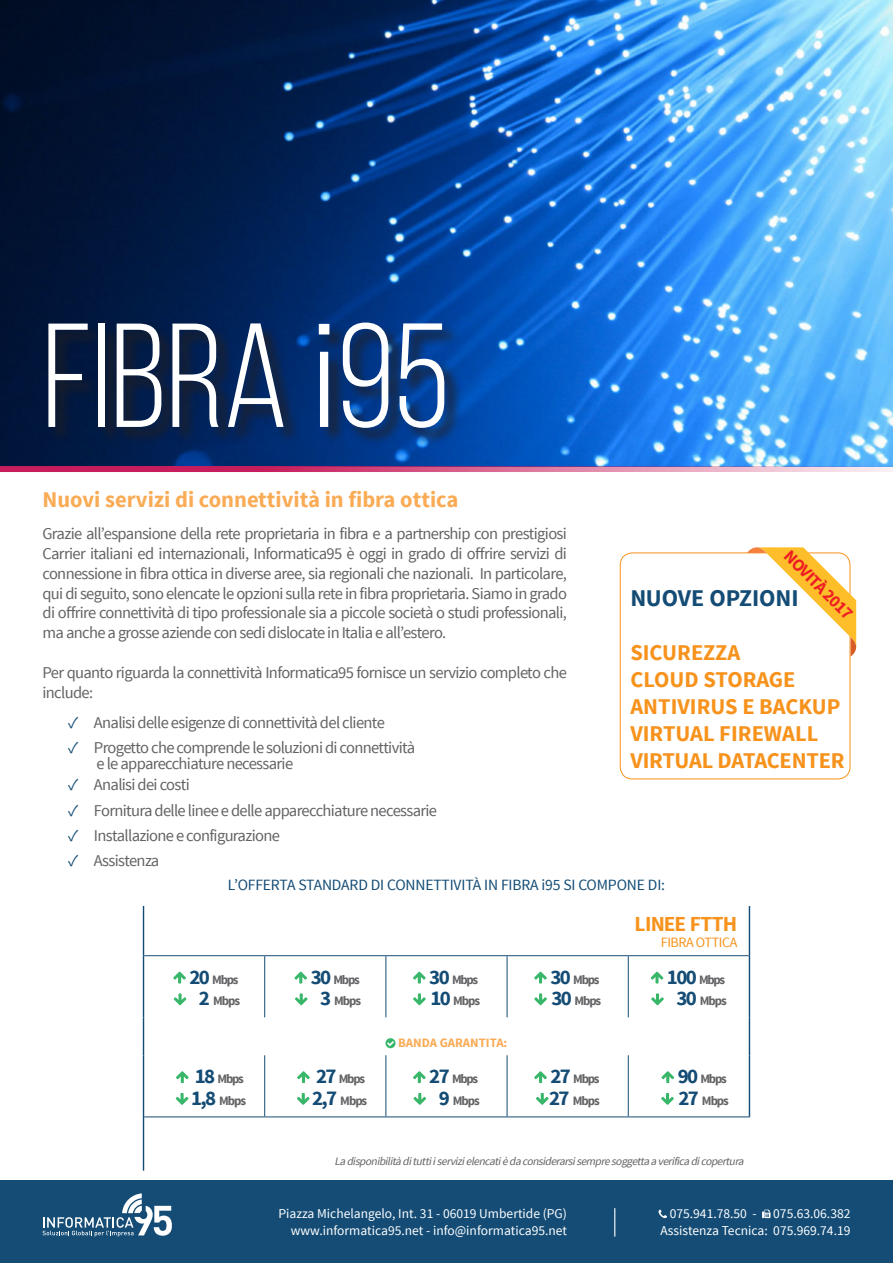
<style>
.page{position:relative;width:893px;height:1263px;background:#fff}
.page>*{position:absolute;margin:0;border:0;box-sizing:border-box;transform-origin:0 0}
.t1{font:147.6px "Bebas Neue";color:#fff}
.t2{font:700 24px "Source Sans Pro";color:#144c75}
.t3{font:700 22.5px "Source Sans Pro";color:#f7931d}
.Stile_di_paragrafo_1{font:700 22.5px "Source Sans Pro";color:#faab55}
.t4{font:700 21.3px "Source Sans Pro";letter-spacing:-.04em;color:#f7931d}
.t5{font:700 17.25px "Source Sans Pro";color:#ee1d23}
.t6{font:16.5px/19.8px "Source Sans Pro";letter-spacing:-.04em;color:#636366}
.t7{font:15.6px "Source Sans Pro";letter-spacing:-.01em;color:#144c75}
.t8{font:14.25px "Source Sans Pro";letter-spacing:-.03em;color:#f7931d}
.t9{font:13.5px/16.5px "Source Sans Pro";color:#fff;text-align:right}
.t10{font:700 12.9px "Source Sans Pro";letter-spacing:-.09em;color:#636366}
.t11{font:700 12.9px "Source Sans Pro";color:#faab55}
.t12{font:italic 11.4px "Source Sans Pro";color:#636366}
.s1{font-family:"DIN Cond"}
.s2{color:#144c75}
.s3{font-size:21px;color:#144c75}
</style>
<div class="page">
<div style="left:0;top:1179px;width:893px;height:84px;background:#144c75"></div>
<svg style="left:43px;top:1193px;width:129px;height:43px"></svg>
<svg style="left:658px;top:1209px;width:9px;height:9px"></svg>
<svg style="left:762px;top:1209px;width:8px;height:9px"></svg>
<svg style="left:614px;top:1208px;width:1px;height:28px"></svg>
<img style="left:0;top:0;width:893px;height:466px">
<svg style="left:0;top:466px;width:893px;height:6px;background:#cd6191"></svg>
<div style="left:620px;top:552px;width:230px;height:227px;border:1px solid #f7931d;border-radius:12px"></div>
<svg style="left:747px;top:547px;width:109px;height:109px"></svg>
<div style="left:48px;top:323px;width:415px;height:123px;background:#231f20;opacity:.8"></div>
<hr style="left:264px;top:956px;width:1px;height:61px;background:#144c75">
<hr style="left:385px;top:956px;width:1px;height:61px;background:#144c75">
<hr style="left:507px;top:956px;width:1px;height:61px;background:#144c75">
<hr style="left:628px;top:956px;width:1px;height:61px;background:#144c75">
<hr style="left:264px;top:1055px;width:1px;height:61px;background:#144c75">
<hr style="left:385px;top:1055px;width:1px;height:61px;background:#144c75">
<hr style="left:144px;top:955px;width:121px;height:1px;background:#144c75">
<hr style="left:265px;top:955px;width:121px;height:1px;background:#144c75">
<hr style="left:386px;top:955px;width:121px;height:1px;background:#144c75">
<hr style="left:507px;top:955px;width:121px;height:1px;background:#144c75">
<hr style="left:628px;top:955px;width:121px;height:1px;background:#144c75">
<hr style="left:507px;top:1055px;width:1px;height:61px;background:#144c75">
<hr style="left:628px;top:1055px;width:1px;height:61px;background:#144c75">
<hr style="left:144px;top:1116px;width:121px;height:1px;background:#144c75">
<hr style="left:265px;top:1116px;width:121px;height:1px;background:#144c75">
<hr style="left:386px;top:1116px;width:121px;height:1px;background:#144c75">
<hr style="left:507px;top:1116px;width:121px;height:1px;background:#144c75">
<hr style="left:628px;top:1116px;width:122px;height:1px;background:#144c75">
<hr style="left:143px;top:906px;width:1px;height:50px;background:#144c75">
<hr style="left:143px;top:956px;width:1px;height:61px;background:#144c75">
<hr style="left:143px;top:1017px;width:1px;height:38px;background:#144c75">
<hr style="left:143px;top:1055px;width:1px;height:62px;background:#144c75">
<hr style="left:143px;top:1117px;width:1px;height:54px;background:#144c75">
<hr style="left:749px;top:906px;width:1px;height:50px;background:#144c75">
<hr style="left:749px;top:956px;width:1px;height:61px;background:#144c75">
<hr style="left:749px;top:1017px;width:1px;height:38px;background:#144c75">
<hr style="left:749px;top:1055px;width:1px;height:61px;background:#144c75">
<svg style="left:173px;top:972px;width:13px;height:11px"></svg>
<svg style="left:174px;top:993px;width:12px;height:12px"></svg>
<svg style="left:295px;top:972px;width:12px;height:11px"></svg>
<svg style="left:295px;top:993px;width:12px;height:12px"></svg>
<svg style="left:413px;top:972px;width:13px;height:11px"></svg>
<svg style="left:413px;top:993px;width:13px;height:12px"></svg>
<svg style="left:534px;top:972px;width:13px;height:11px"></svg>
<svg style="left:534px;top:993px;width:13px;height:12px"></svg>
<svg style="left:651px;top:972px;width:12px;height:11px"></svg>
<svg style="left:651px;top:993px;width:13px;height:12px"></svg>
<svg style="left:385px;top:1038px;width:11px;height:10px"></svg>
<svg style="left:176px;top:1071px;width:13px;height:12px"></svg>
<svg style="left:176px;top:1093px;width:12px;height:12px"></svg>
<svg style="left:297px;top:1071px;width:13px;height:12px"></svg>
<svg style="left:297px;top:1093px;width:12px;height:12px"></svg>
<svg style="left:413px;top:1071px;width:13px;height:12px"></svg>
<svg style="left:414px;top:1093px;width:12px;height:12px"></svg>
<svg style="left:534px;top:1071px;width:13px;height:12px"></svg>
<svg style="left:536px;top:1093px;width:12px;height:12px"></svg>
<svg style="left:661px;top:1071px;width:13px;height:12px"></svg>
<svg style="left:661px;top:1093px;width:13px;height:12px"></svg>
<p class="t1" style="left:43px;top:297px;width:409px">fibra <span class="s1">i</span>95</p>
<p class="Stile_di_paragrafo_1" style="left:43px;top:485px;width:417px">Nuovi servizi di connettività in fibra ottica</p>
<p class="t6" style="left:43px;top:524px;width:526px;text-align:justify">Grazie all’espansione della rete proprietaria in fibra e a partnership con prestigiosi Carrier italiani ed internazionali, Informatica95 è oggi in grado di offrire servizi di connessione in fibra ottica in diverse aree, sia regionali che nazionali. In particolare, qui di seguito, sono elencate le opzioni sulla rete in fibra proprietaria. Siamo in grado di offrire connettività di tipo professionale sia a piccole società o studi professionali, ma anche a grosse aziende con sedi dislocate in Italia e all’estero.</p>
<p class="t6" style="left:43px;top:663px;width:526px">Per quanto riguarda la connettività Informatica95 fornisce un servizio completo che include:</p>
<p class="t6" style="left:68px;top:712px;width:318px"><span class="s2">✓</span> Analisi delle esigenze di connettività del cliente</p>
<p class="t6" style="left:97px;top:739px;width:320px;line-height:16.5px;text-indent:-28px"><span class="s2">✓</span> Progetto che comprende le soluzioni di connettività e le apparecchiature necessarie</p>
<p class="t6" style="left:68px;top:775px;width:123px"><span class="s2">✓</span> Analisi dei costi</p>
<p class="t6" style="left:68px;top:800px;width:371px"><span class="s2">✓</span> Fornitura delle linee e delle apparecchiature necessarie</p>
<p class="t6" style="left:68px;top:826px;width:213px"><span class="s2">✓</span> Installazione e configurazione</p>
<p class="t6" style="left:68px;top:851px;width:93px"><span class="s2">✓</span> Assistenza</p>
<p class="t5" style="left:795px;top:545px;width:91px;rotate:45deg">NOVITÀ 2017</p>
<p class="t2" style="left:630px;top:582px;width:170px">NUOVE OPZIONI</p>
<p class="t3" style="left:630px;top:638px;width:111px">SICUREZZA</p>
<p class="t3" style="left:630px;top:665px;width:167px">CLOUD STORAGE</p>
<p class="t3" style="left:630px;top:692px;width:212px">ANTIVIRUS E BACKUP</p>
<p class="t3" style="left:630px;top:719px;width:189px">VIRTUAL FIREWALL</p>
<p class="t3" style="left:630px;top:746px;width:216px">VIRTUAL DATACENTER</p>
<p class="t7" style="left:228px;top:875px;width:439px">L’OFFERTA STANDARD DI CONNETTIVITÀ IN FIBRA i95 SI COMPONE DI:</p>
<p class="t4" style="left:635px;top:910px;width:104px">LINEE FTTH</p>
<p class="t8" style="left:661px;top:933px;width:78px">FIBRA OTTICA</p>
<p class="t10" style="left:190px;top:971px;width:50px"><span class="s3">20</span> Mbps</p>
<p class="t10" style="left:199px;top:993px;width:43px"><span class="s3">2</span> Mbps</p>
<p class="t10" style="left:311px;top:971px;width:50px"><span class="s3">30</span> Mbps</p>
<p class="t10" style="left:320px;top:993px;width:43px"><span class="s3">3</span> Mbps</p>
<p class="t10" style="left:429px;top:971px;width:50px"><span class="s3">30</span> Mbps</p>
<p class="t10" style="left:430px;top:993px;width:51px"><span class="s3">10</span> Mbps</p>
<p class="t10" style="left:550px;top:971px;width:50px"><span class="s3">30</span> Mbps</p>
<p class="t10" style="left:552px;top:993px;width:51px"><span class="s3">30</span> Mbps</p>
<p class="t10" style="left:667px;top:971px;width:60px"><span class="s3">100</span> Mbps</p>
<p class="t10" style="left:676px;top:993px;width:52px"><span class="s3">30</span> Mbps</p>
<p class="t10" style="left:195px;top:1070px;width:50px"><span class="s3">18</span> Mbps</p>
<p class="t10" style="left:191px;top:1092px;width:57px"><span class="s3">1,8</span> Mbps</p>
<p class="t10" style="left:316px;top:1070px;width:50px"><span class="s3">27</span> Mbps</p>
<p class="t10" style="left:312px;top:1092px;width:57px"><span class="s3">2,7</span> Mbps</p>
<p class="t11" style="left:398px;top:1034px;width:111px">BANDA GARANTITA:</p>
<p class="t10" style="left:429px;top:1070px;width:50px"><span class="s3">27</span> Mbps</p>
<p class="t10" style="left:439px;top:1092px;width:43px"><span class="s3">9</span> Mbps</p>
<p class="t10" style="left:550px;top:1070px;width:50px"><span class="s3">27</span> Mbps</p>
<p class="t10" style="left:549px;top:1092px;width:52px"><span class="s3">27</span> Mbps</p>
<p class="t10" style="left:678px;top:1070px;width:50px"><span class="s3">90</span> Mbps</p>
<p class="t10" style="left:678px;top:1092px;width:52px"><span class="s3">27</span> Mbps</p>
<p class="t12" style="left:334px;top:1154px;width:414px">Ladisponibilitàdituttiiservizielencatièdaconsiderarsisempresoggettaaverificadicopertura</p>
<p class="t9" style="left:278px;top:1205px;width:290px">Piazza Michelangelo, Int. 31 - 06019 Umbertide (PG) www.informatica95.net - info@informatica95.net</p>
<p class="t9" style="left:670px;top:1205px;width:182px">075.941.78.50 - 075.63.06.382</p>
<p class="t9" style="left:661px;top:1222px;width:191px">Assistenza Tecnica: 075.969.74.19</p>
</div>
